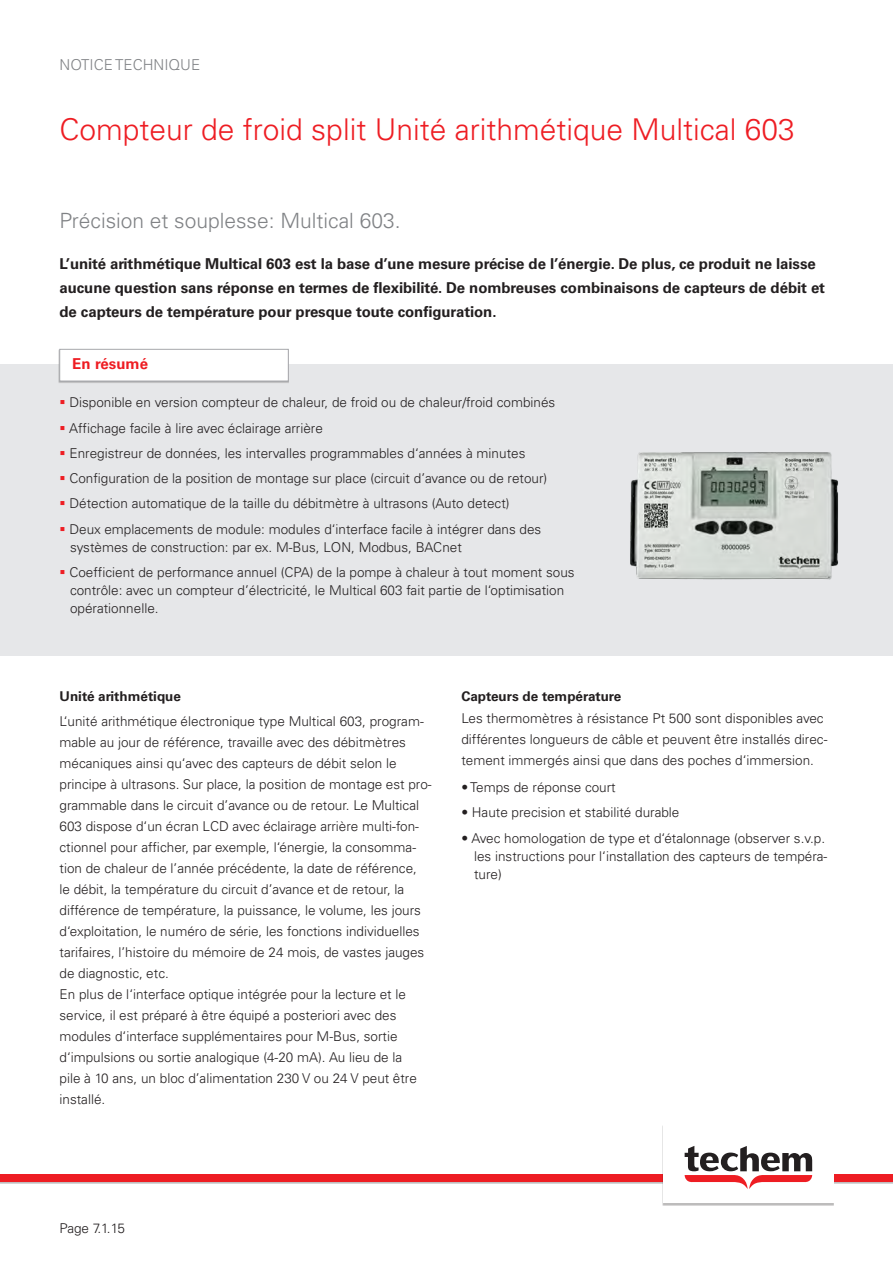
<style>
.page{position:relative;width:893px;height:1263px;background:#fff}
.page>*{position:absolute;margin:0;border:0;box-sizing:border-box;transform-origin:0 0}
.t1{font:300 30px "Univers LT Pro 45";color:#ee1d23}
.t2{font:300 21px "Univers LT Pro 45";color:#808285}
.t3{font:700 15px/24px "Univers LT Pro 65";letter-spacing:-.005em;color:#231f20}
.t4{font:300 15px "Univers LT Pro 45";color:#808285}
.t5{font:700 15px "Univers LT Pro 65";color:#ee1d23}
.t6{font:300 13.5px/21px "Univers LT Pro 45";color:#231f20}
.t7{font:700 13.5px "Univers LT Pro 65";color:#231f20}
.s1{color:#ee1d23}
</style>
<div class="page">
<div style="left:0;top:1175px;width:893px;height:9px;background:#bfbdbe"></div>
<div style="left:0;top:1175px;width:893px;height:7px;background:#ee1d23"></div>
<div style="left:662px;top:1125px;width:172px;height:80px;background:#bdbcbc"></div>
<div style="left:663px;top:1124px;width:170px;height:79px;background:#fff"></div>
<svg style="left:685px;top:1146px;width:127px;height:43px"></svg>
<div style="left:0;top:364px;width:893px;height:291px;background:#e6e7e9"></div>
<img style="left:630px;top:452px;width:209px;height:128px">
<div style="left:59px;top:349px;width:230px;height:34px;background:#a9aaad"></div>
<div style="left:60px;top:349px;width:228px;height:32px;background:#fff;border:1px solid #a8a9ad"></div>
<p class="t4" style="left:60px;top:56px;width:142px">NOTICE TECHNIQUE</p>
<p class="t1" style="left:60px;top:111px;width:737px">Compteur de froid split Unité arithmétique Multical 603</p>
<p class="t2" style="left:60px;top:208px;width:343px">Précision et souplesse: Multical 603.</p>
<p class="t3" style="left:60px;top:252px;width:767px">L’unité arithmétique Multical 603 est la base d’une mesure précise de l’énergie. De plus, ce produit ne laisse aucune question sans réponse en termes de flexibilité. De nombreuses combinaisons de capteurs de débit et de capteurs de température pour presque toute configuration.</p>
<p class="t5" style="left:72px;top:355px;width:77px">En résumé</p>
<p class="t6" style="left:60px;top:392px;width:497px"><span class="s1">▪</span> Disponible en version compteur de chaleur, de froid ou de chaleur/froid combinés</p>
<p class="t6" style="left:60px;top:417px;width:265px"><span class="s1">▪</span> Affichage facile à lire avec éclairage arrière</p>
<p class="t6" style="left:60px;top:442px;width:467px"><span class="s1">▪</span> Enregistreur de données, les intervalles programmables d‘années à minutes</p>
<p class="t6" style="left:60px;top:468px;width:489px"><span class="s1">▪</span> Configuration de la position de montage sur place (circuit d’avance ou de retour)</p>
<p class="t6" style="left:60px;top:493px;width:452px"><span class="s1">▪</span> Détection automatique de la taille du débitmètre à ultrasons (Auto detect)</p>
<p class="t6" style="left:60px;top:518px;width:483px"><span class="s1">▪</span> Deux emplacements de module: modules d‘interface facile à intégrer dans des</p>
<p class="t6" style="left:70px;top:536px;width:393px">systèmes de construction: par ex. M-Bus, LON, Modbus, BACnet</p>
<p class="t6" style="left:70px;top:563px;width:506px;line-height:18px;text-indent:-11px"><span class="s1">▪</span> Coefficient de performance annuel (CPA) de la pompe à chaleur à tout moment sous contrôle: avec un compteur d’électricité, le Multical 603 fait partie de l‘optimisation opérationnelle.</p>
<p class="t7" style="left:60px;top:688px;width:123px">Unité arithmétique</p>
<p class="t6" style="left:60px;top:711px;width:374px">L‘unité arithmétique électronique type Multical 603, program&shy;mable au jour de référence, travaille avec des débitmètres mécaniques ainsi qu‘avec des capteurs de débit selon le principe à ultrasons. Sur place, la position de montage est pro&shy;grammable dans le circuit d’avance ou de retour. Le Multical 603 dispose d‘un écran LCD avec éclairage arrière multi-fon&shy;ctionnel pour afficher, par exemple, l‘énergie, la consomma&shy;tion de chaleur de l’année précédente, la date de référence,<br>le débit, la température du circuit d’avance et de retour, la différence de température, la puissance, le volume, les jours d‘exploitation, le numéro de série, les fonctions individuelles tarifaires, l’histoire du mémoire de 24 mois, de vastes jauges de diagnostic, etc.</p>
<p class="t6" style="left:60px;top:984px;width:359px">En plus de l‘interface optique intégrée pour la lecture et le service, il est préparé à être équipé a posteriori avec des modules d‘interface supplémentaires pour M-Bus, sortie d‘impulsions ou sortie analogique (4-20 mA). Au lieu de la pile à 10 ans, un bloc d’alimentation 230 V ou 24 V peut être installé.</p>
<p class="t7" style="left:461px;top:688px;width:161px">Capteurs de température</p>
<p class="t6" style="left:461px;top:708px;width:368px">Les thermomètres à résistance Pt 500 sont disponibles avec différentes longueurs de câble et peuvent être installés direc&shy;tement immergés ainsi que dans des poches d‘immersion.</p>
<p class="t6" style="left:461px;top:777px;width:156px">• Temps de réponse court</p>
<p class="t6" style="left:461px;top:802px;width:220px">• Haute precision et stabilité durable</p>
<p class="t6" style="left:474px;top:829px;width:355px;line-height:18px;text-indent:-13px">• Avec homologation de type et d‘étalonnage (observer s.v.p. les instructions pour l‘installation des capteurs de tempéra&shy;ture)</p>
<p class="t6" style="left:60px;top:1218px;width:67px">Page 7.1.15</p>
</div>
